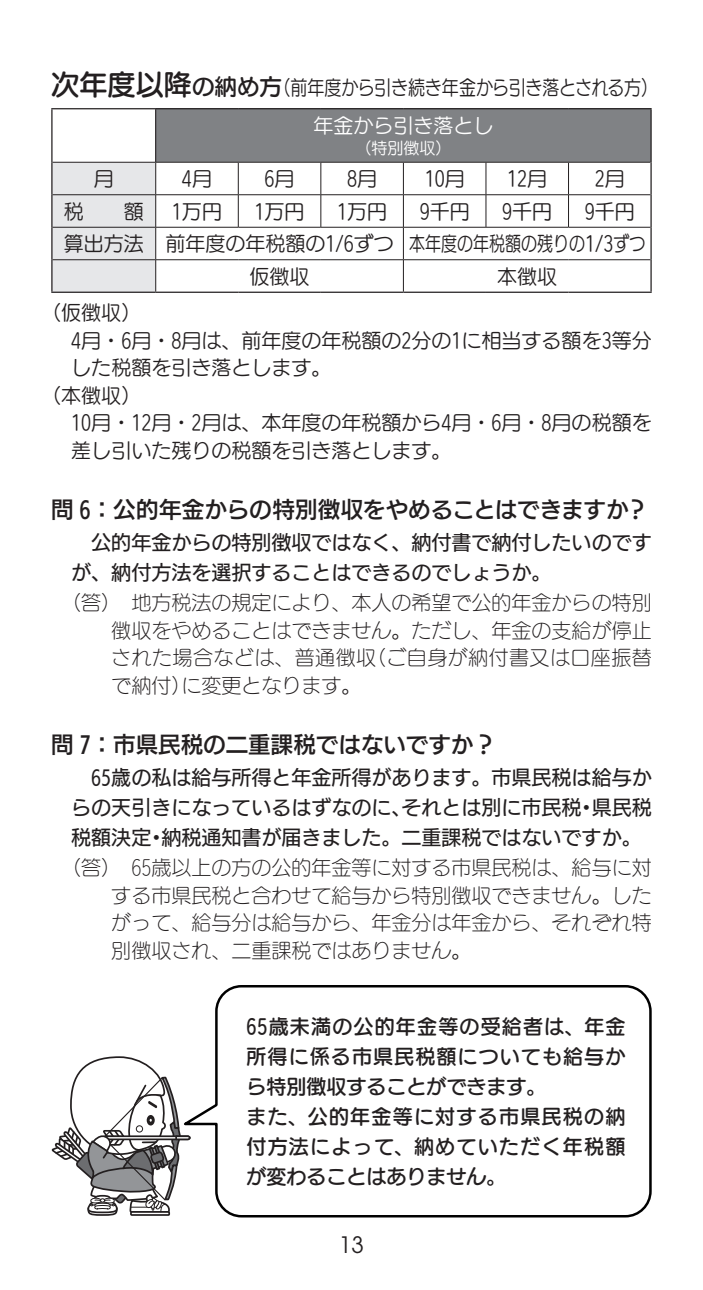
<style>
.page{position:relative;width:703px;height:1290px;background:#fff}
.page>*{position:absolute;margin:0;border:0;box-sizing:border-box;transform-origin:0 0}
.t1{font:22.5px "UD Kakugo Large Pro DB";color:#231f20}
.t2{font:22.5px "Avant Garde";color:#231f20}
.t3{font:20px/27.5px "UD Marugo Large Pro L";color:#231f20;text-align:justify}
.t4{font:20px "UD Marugo Large Pro M";color:#231f20}
.t5{font:20px/30px "UD Kakugo Large Pro M";color:#231f20}
.t6{font:20px/30px "UD Marugo Large Pro DB";letter-spacing:.06em;color:#231f20}
.t7{font:20px/37.2px "UD Marugo Large Pro M";color:#231f20;scale:.85 1}
.t8{font:16px "UD Marugo Large Pro M";color:#fff}
.s1{font-family:"UD Marugo Large Pro DB";font-size:28px}
.s2{font-family:"UD Marugo Large Pro DB";font-size:22.5px}
.s3{color:#fff}
</style>
<div class="page">
<div style="left:156px;top:109px;width:495px;height:53px;background:#808285"></div>
<div style="left:52px;top:163px;width:103px;height:129px;background:#e6e7e9"></div>
<hr style="left:155px;top:109px;width:1px;height:53px;background:#231f20">
<hr style="left:52px;top:162px;width:104px;height:1px;background:#231f20">
<hr style="left:156px;top:162px;width:82px;height:1px;background:#231f20">
<hr style="left:155px;top:163px;width:1px;height:31px;background:#231f20">
<hr style="left:238px;top:162px;width:83px;height:1px;background:#231f20">
<hr style="left:238px;top:163px;width:1px;height:31px;background:#231f20">
<hr style="left:321px;top:162px;width:82px;height:1px;background:#231f20">
<hr style="left:320px;top:163px;width:1px;height:31px;background:#231f20">
<hr style="left:403px;top:162px;width:83px;height:1px;background:#231f20">
<hr style="left:403px;top:163px;width:1px;height:31px;background:#231f20">
<hr style="left:486px;top:162px;width:82px;height:1px;background:#231f20">
<hr style="left:485px;top:163px;width:1px;height:31px;background:#231f20">
<hr style="left:568px;top:162px;width:82px;height:1px;background:#231f20">
<hr style="left:568px;top:163px;width:1px;height:31px;background:#231f20">
<hr style="left:52px;top:194px;width:104px;height:1px;background:#231f20">
<hr style="left:156px;top:194px;width:82px;height:1px;background:#231f20">
<hr style="left:155px;top:195px;width:1px;height:32px;background:#231f20">
<hr style="left:238px;top:194px;width:83px;height:1px;background:#231f20">
<hr style="left:238px;top:195px;width:1px;height:32px;background:#231f20">
<hr style="left:321px;top:194px;width:82px;height:1px;background:#231f20">
<hr style="left:320px;top:195px;width:1px;height:32px;background:#231f20">
<hr style="left:403px;top:194px;width:83px;height:1px;background:#231f20">
<hr style="left:403px;top:195px;width:1px;height:32px;background:#231f20">
<hr style="left:486px;top:194px;width:82px;height:1px;background:#231f20">
<hr style="left:485px;top:195px;width:1px;height:32px;background:#231f20">
<hr style="left:568px;top:194px;width:82px;height:1px;background:#231f20">
<hr style="left:568px;top:195px;width:1px;height:32px;background:#231f20">
<hr style="left:52px;top:227px;width:104px;height:1px;background:#231f20">
<hr style="left:156px;top:227px;width:82px;height:1px;background:#231f20">
<hr style="left:155px;top:228px;width:1px;height:31px;background:#231f20">
<hr style="left:238px;top:227px;width:83px;height:1px;background:#231f20">
<hr style="left:321px;top:227px;width:82px;height:1px;background:#231f20">
<hr style="left:403px;top:227px;width:83px;height:1px;background:#231f20">
<hr style="left:403px;top:228px;width:1px;height:31px;background:#231f20">
<hr style="left:486px;top:227px;width:82px;height:1px;background:#231f20">
<hr style="left:568px;top:227px;width:82px;height:1px;background:#231f20">
<hr style="left:52px;top:259px;width:104px;height:1px;background:#231f20">
<hr style="left:156px;top:259px;width:82px;height:1px;background:#231f20">
<hr style="left:155px;top:260px;width:1px;height:32px;background:#231f20">
<hr style="left:238px;top:259px;width:83px;height:1px;background:#231f20">
<hr style="left:321px;top:259px;width:82px;height:1px;background:#231f20">
<hr style="left:403px;top:259px;width:83px;height:1px;background:#231f20">
<hr style="left:403px;top:260px;width:1px;height:32px;background:#231f20">
<hr style="left:486px;top:259px;width:82px;height:1px;background:#231f20">
<hr style="left:568px;top:259px;width:82px;height:1px;background:#231f20">
<hr style="left:51px;top:108px;width:105px;height:1px;background:#231f20">
<hr style="left:51px;top:109px;width:1px;height:53px;background:#231f20">
<hr style="left:156px;top:108px;width:82px;height:1px;background:#231f20">
<hr style="left:238px;top:108px;width:83px;height:1px;background:#231f20">
<hr style="left:321px;top:108px;width:82px;height:1px;background:#231f20">
<hr style="left:403px;top:108px;width:83px;height:1px;background:#231f20">
<hr style="left:486px;top:108px;width:82px;height:1px;background:#231f20">
<hr style="left:568px;top:108px;width:83px;height:1px;background:#231f20">
<hr style="left:650px;top:109px;width:1px;height:53px;background:#231f20">
<hr style="left:51px;top:162px;width:1px;height:33px;background:#231f20">
<hr style="left:650px;top:162px;width:1px;height:33px;background:#231f20">
<hr style="left:51px;top:195px;width:1px;height:32px;background:#231f20">
<hr style="left:650px;top:195px;width:1px;height:32px;background:#231f20">
<hr style="left:51px;top:227px;width:1px;height:33px;background:#231f20">
<hr style="left:650px;top:227px;width:1px;height:33px;background:#231f20">
<hr style="left:51px;top:260px;width:1px;height:32px;background:#231f20">
<hr style="left:650px;top:260px;width:1px;height:32px;background:#231f20">
<hr style="left:51px;top:292px;width:105px;height:1px;background:#231f20">
<hr style="left:156px;top:292px;width:82px;height:1px;background:#231f20">
<hr style="left:238px;top:292px;width:83px;height:1px;background:#231f20">
<hr style="left:321px;top:292px;width:82px;height:1px;background:#231f20">
<hr style="left:403px;top:292px;width:83px;height:1px;background:#231f20">
<hr style="left:486px;top:292px;width:82px;height:1px;background:#231f20">
<hr style="left:568px;top:292px;width:83px;height:1px;background:#231f20">
<svg style="left:191px;top:985px;width:460px;height:233px"></svg>
<svg style="left:51px;top:1056px;width:140px;height:160px"></svg>
<p class="t7" style="left:313px;top:67px;width:407px;text-indent:-262px"><span class="s1">次年度以降</span><span class="s2">の納め方</span>（前年度から引き続き年金から引き落とされる方）<span class="s3">年金から引き落とし</span></p>
<p class="t8" style="left:355px;top:134px;width:98px">（特別徴収）</p>
<p class="t4" style="left:94px;top:161px;width:21px">月</p>
<p class="t4" style="left:182px;top:161px;width:31px">4月</p>
<p class="t4" style="left:264px;top:161px;width:31px">6月</p>
<p class="t4" style="left:347px;top:161px;width:31px">8月</p>
<p class="t4" style="left:424px;top:161px;width:41px">10月</p>
<p class="t4" style="left:507px;top:161px;width:41px">12月</p>
<p class="t4" style="left:594px;top:161px;width:31px">2月</p>
<p class="t4" style="left:64px;top:193px;width:81px">税　　額</p>
<p class="t4" style="left:172px;top:193px;width:51px">1万円</p>
<p class="t4" style="left:254px;top:193px;width:51px">1万円</p>
<p class="t4" style="left:337px;top:193px;width:51px">1万円</p>
<p class="t4" style="left:419px;top:193px;width:51px">9千円</p>
<p class="t4" style="left:502px;top:193px;width:51px">9千円</p>
<p class="t4" style="left:584px;top:193px;width:51px">9千円</p>
<p class="t4" style="left:64px;top:226px;width:583px">算出方法 前年度の年税額の1/6ずつ 本年度の年税額の残りの1/3ずつ</p>
<p class="t4" style="left:249px;top:258px;width:61px">仮徴収</p>
<p class="t4" style="left:497px;top:258px;width:61px">本徴収</p>
<p class="t4" style="left:41px;top:295px;width:101px">（仮徴収）</p>
<p class="t4" style="left:71px;top:323px;width:582px">4月・6月・8月は、前年度の年税額の2分の1に相当する額を3等分</p>
<p class="t4" style="left:71px;top:350px;width:261px">した税額を引き落とします。</p>
<p class="t4" style="left:41px;top:378px;width:101px">（本徴収）</p>
<p class="t4" style="left:71px;top:405px;width:582px">10月・12月・2月は、本年度の年税額から4月・6月・8月の税額を</p>
<p class="t4" style="left:71px;top:433px;width:381px">差し引いた残りの税額を引き落とします。</p>
<p class="t1" style="left:51px;top:491px;width:598px">問₆：公的年金からの特別徴収をやめることはできますか？</p>
<p class="t5" style="left:71px;top:527px;width:581px">　公的年金からの特別徴収ではなく、納付書で納付したいのですが、納付方法を選択することはできるのでしょうか。</p>
<p class="t3" style="left:111px;top:587px;width:542px;text-indent:-50px">（答）　地方税法の規定により、本人の希望で公的年金からの特別徴収をやめることはできません。ただし、年金の支給が停止された場合などは、普通徴収（ご自身が納付書又は口座振替で納付）に変更となります。</p>
<p class="t1" style="left:51px;top:726px;width:446px">問₇：市県民税の二重課税ではないですか？</p>
<p class="t5" style="left:71px;top:762px;width:581px;text-align:justify">　65歳の私は給与所得と年金所得があります。市県民税は給与からの天引きになっているはずなのに、それとは別に市民税・県民税税額決定・納税通知書が届きました。二重課税ではないですか。</p>
<p class="t3" style="left:111px;top:852px;width:541px;text-indent:-50px">（答）　65歳以上の方の公的年金等に対する市県民税は、給与に対する市県民税と合わせて給与から特別徴収できません。したがって、給与分は給与から、年金分は年金から、それぞれ特別徴収され、二重課税ではありません。</p>
<p class="t6" style="left:246px;top:1009px;width:380px">65歳未満の公的年金等の受給者は、年金所得に係る市県民税額についても給与から特別徴収することができます。<br>また、公的年金等に対する市県民税の納付方法によって、納めていただく年税額が変わることはありません。</p>
<p class="t2" style="left:339px;top:1232px;width:26px">13</p>
</div>
